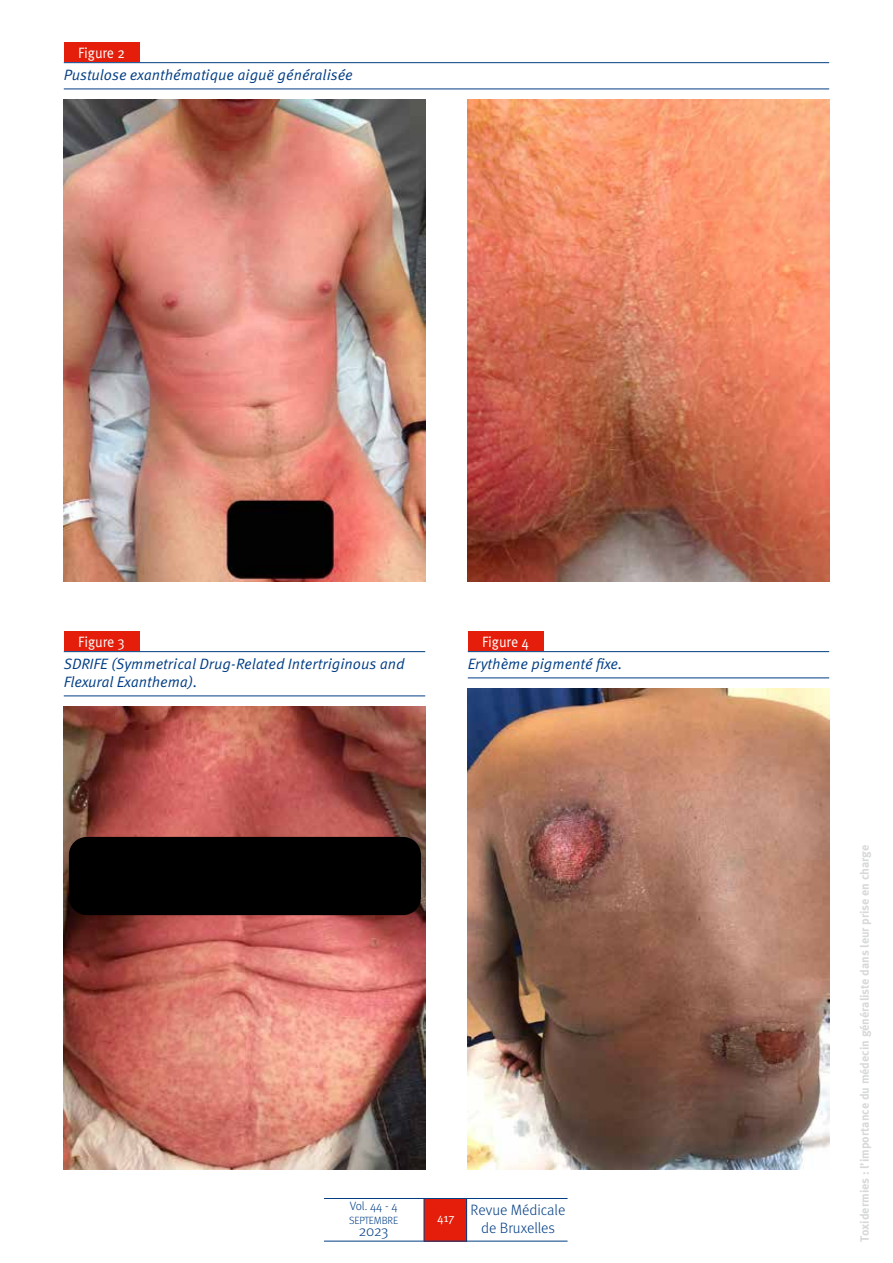
<style>
.page{position:relative;width:893px;height:1263px;background:#fff}
.page>*{position:absolute;margin:0;border:0;box-sizing:border-box;transform-origin:0 0}
.t1{font:italic 15px/18px "Meta Pro";color:#003d84}
.t2{font:300 15px/18px "Meta Pro";color:#003d84;text-align:center}
.t3{font:15px "Meta Pro Norm";color:#fff;scale:.92 1}
.t4{font:300 15px "Meta Pro";color:#003d84}
.t5{font:700 12px "Meta Pro";color:#d7d8d8}
.t6{font:300 12px "Meta Pro";color:#003d84}
.t7{font:12px "Meta Pro Norm";color:#fff}
.t8{font:300 10.5px "Meta Pro";letter-spacing:-.015em;color:#003d84}
.s1{font-style:inherit}
</style>
<div class="page">
<div style="left:424px;top:1198px;width:43px;height:43px;background:#e41e0a"></div>
<hr style="left:324px;top:1241px;width:244px;height:1px;background:#003d84">
<hr style="left:466px;top:1198px;width:1px;height:43px;background:#003d84">
<hr style="left:424px;top:1198px;width:1px;height:43px;background:#003d84">
<hr style="left:324px;top:1198px;width:244px;height:1px;background:#003d84">
<div style="left:64px;top:631px;width:75px;height:20px;background:#e41e0a"></div>
<hr style="left:64px;top:651px;width:361px;height:1px;background:#003d84">
<hr style="left:64px;top:695px;width:361px;height:1px;background:#003d84">
<img style="left:64px;top:706px;width:361px;height:463px">
<div style="left:468px;top:631px;width:75px;height:20px;background:#e41e0a"></div>
<hr style="left:468px;top:651px;width:361px;height:1px;background:#003d84">
<hr style="left:468px;top:677px;width:361px;height:1px;background:#003d84">
<img style="left:468px;top:688px;width:361px;height:481px">
<div style="left:64px;top:43px;width:75px;height:19px;background:#e41e0a"></div>
<hr style="left:64px;top:62px;width:765px;height:1px;background:#003d84">
<hr style="left:64px;top:89px;width:765px;height:1px;background:#003d84">
<img style="left:64px;top:99px;width:361px;height:482px">
<img style="left:468px;top:99px;width:361px;height:482px">
<div style="left:69px;top:837px;width:352px;height:78px;background:#000;border-radius:18px"></div>
<p class="t3" style="left:78px;top:42px;width:52px">Figure 2</p>
<p class="t1" style="left:64px;top:65px;width:291px">Pustulose exanthématique aiguë généralisée</p>
<p class="t3" style="left:78px;top:630px;width:52px">Figure 3</p>
<p class="t1" style="left:64px;top:654px;width:342px">SDRIFE (Symmetrical Drug-Related Intertriginous and<br>Flexural Exanthema).</p>
<p class="t3" style="left:482px;top:630px;width:52px">Figure 4</p>
<p class="t1" style="left:468px;top:654px;width:156px">Erythème pigmenté fixe.</p>
<p class="t6" style="left:350px;top:1197px;width:49px">Vol. 44 - 4</p>
<p class="t2" style="left:471px;top:1200px;width:96px"><span class="s1">R</span>evue Médicale de Bruxelles</p>
<p class="t7" style="left:437px;top:1208px;width:19px">417</p>
<p class="t8" style="left:349px;top:1212px;width:51px">SEPTEMBRE</p>
<p class="t4" style="left:359px;top:1220px;width:31px">2023</p>
<p class="t5" style="left:855px;top:1241px;width:398px;rotate:-90deg">Toxidermies : l’importance du médecin généraliste dans leur prise en charge</p>
</div>
